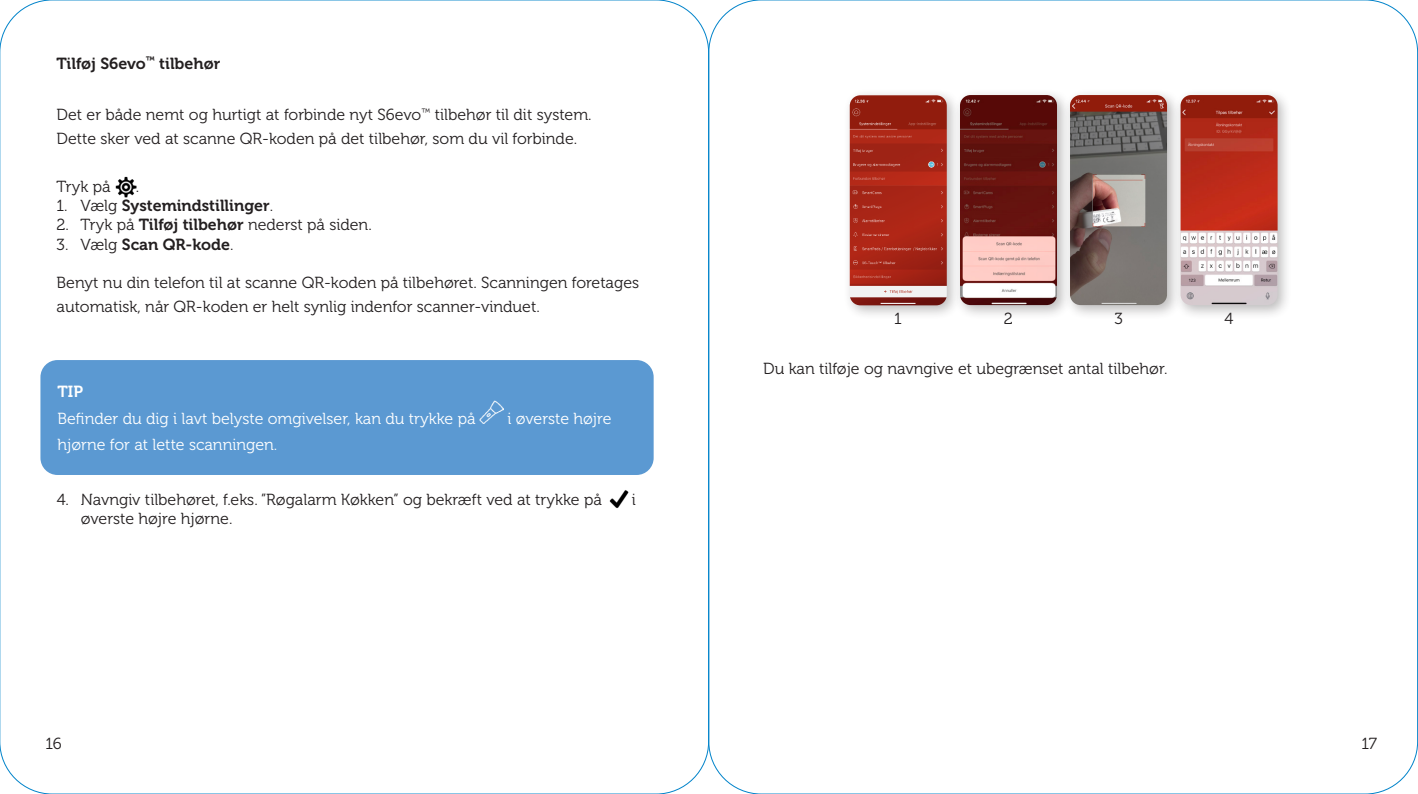
<style>
.page{position:relative;width:1418px;height:794px;background:#fff}
.page>*{position:absolute;margin:0;border:0;box-sizing:border-box;transform-origin:0 0}
.Brødtekst{font:16px/24px "Museo 300";color:#231f20}
.Bullets{font:16px "Museo 300";color:#231f20}
.Brødtekst__hvid_teks{font:16px "Museo 300";color:#fff}
.Bullets-2{font:16px "Museo 700";color:#231f20}
.Overskrift__Hvid_tek{font:16px "Museo 700";color:#fff}
.s1{font-family:"Museo 300"}
.s2{font-family:"Museo 700"}
</style>
<div class="page">
<div style="left:953px;top:88px;width:118px;height:232px;background:#231f20;opacity:.3"></div>
<img style="left:961px;top:95px;width:96px;height:210px">
<div style="left:1063px;top:88px;width:118px;height:232px;background:#231f20;opacity:.3"></div>
<img style="left:1070px;top:95px;width:96px;height:210px">
<div style="left:1173px;top:88px;width:119px;height:232px;background:#231f20;opacity:.3"></div>
<img style="left:1180px;top:95px;width:97px;height:210px">
<div style="left:842px;top:88px;width:119px;height:232px;background:#231f20;opacity:.3"></div>
<img style="left:849px;top:95px;width:97px;height:210px">
<img style="left:115px;top:177px;width:21px;height:20px">
<div style="left:40px;top:360px;width:613px;height:115px;background:#5b99d2;border-radius:17px"></div>
<img style="left:480px;top:400px;width:23px;height:23px">
<img style="left:609px;top:490px;width:20px;height:18px">
<p class="Bullets-2" style="left:57px;top:54px;width:165px">Tilføj S6evo<sup>™</sup> tilbehør</p>
<p class="Brødtekst" style="left:57px;top:103px;width:536px">Det er både nemt og hurtigt at forbinde nyt S6evo<sup>™</sup> tilbehør til dit system.<br>Dette sker ved at scanne QR-koden på det tilbehør, som du vil forbinde.</p>
<p class="Brødtekst" style="left:57px;top:175px;width:55px">Tryk på</p>
<p class="Brødtekst" style="left:136px;top:175px;width:5px">.</p>
<p class="Bullets-2" style="left:57px;top:197px;width:218px"><span class="s1">1. Vælg</span> Systemindstillinger<span class="s1">.</span></p>
<p class="Bullets" style="left:57px;top:216px;width:317px">2. Tryk på <span class="s2">Tilføj tilbehør</span> nederst på siden.</p>
<p class="Bullets-2" style="left:57px;top:235px;width:178px"><span class="s1">3. Vælg</span> Scan QR-kode<span class="s1">.</span></p>
<p class="Brødtekst" style="left:57px;top:271px;width:584px">Benyt nu din telefon til at scanne QR-koden på tilbehøret. Scanningen foretages automatisk, når QR-koden er helt synlig indenfor scanner-vinduet.</p>
<p class="Overskrift__Hvid_tek" style="left:57px;top:382px;width:27px">TIP</p>
<p class="Brødtekst__hvid_teks" style="left:57px;top:409px;width:419px">Befinder du dig i lavt belyste omgivelser, kan du trykke på</p>
<p class="Brødtekst__hvid_teks" style="left:507px;top:409px;width:106px">i øverste højre</p>
<p class="Brødtekst__hvid_teks" style="left:57px;top:436px;width:221px">hjørne for at lette scanningen.</p>
<p class="Bullets" style="left:57px;top:491px;width:546px">4. Navngiv tilbehøret, f.eks. ”Røgalarm Køkken” og bekræft ved at trykke på</p>
<p class="Bullets" style="left:632px;top:491px;width:6px">i</p>
<p class="Bullets" style="left:81px;top:510px;width:153px">øverste højre hjørne.</p>
<p class="Brødtekst" style="left:894px;top:307px;width:9px">1</p>
<p class="Brødtekst" style="left:1003px;top:307px;width:11px">2</p>
<p class="Brødtekst" style="left:1114px;top:307px;width:10px">3</p>
<p class="Brødtekst" style="left:1224px;top:307px;width:10px">4</p>
<p class="Brødtekst" style="left:763px;top:356px;width:406px">Du kan tilføje og navngive et ubegrænset antal tilbehør.</p>
<p class="Brødtekst" style="left:45px;top:732px;width:18px">16</p>
<p class="Brødtekst" style="left:1361px;top:732px;width:17px">17</p>
</div>
